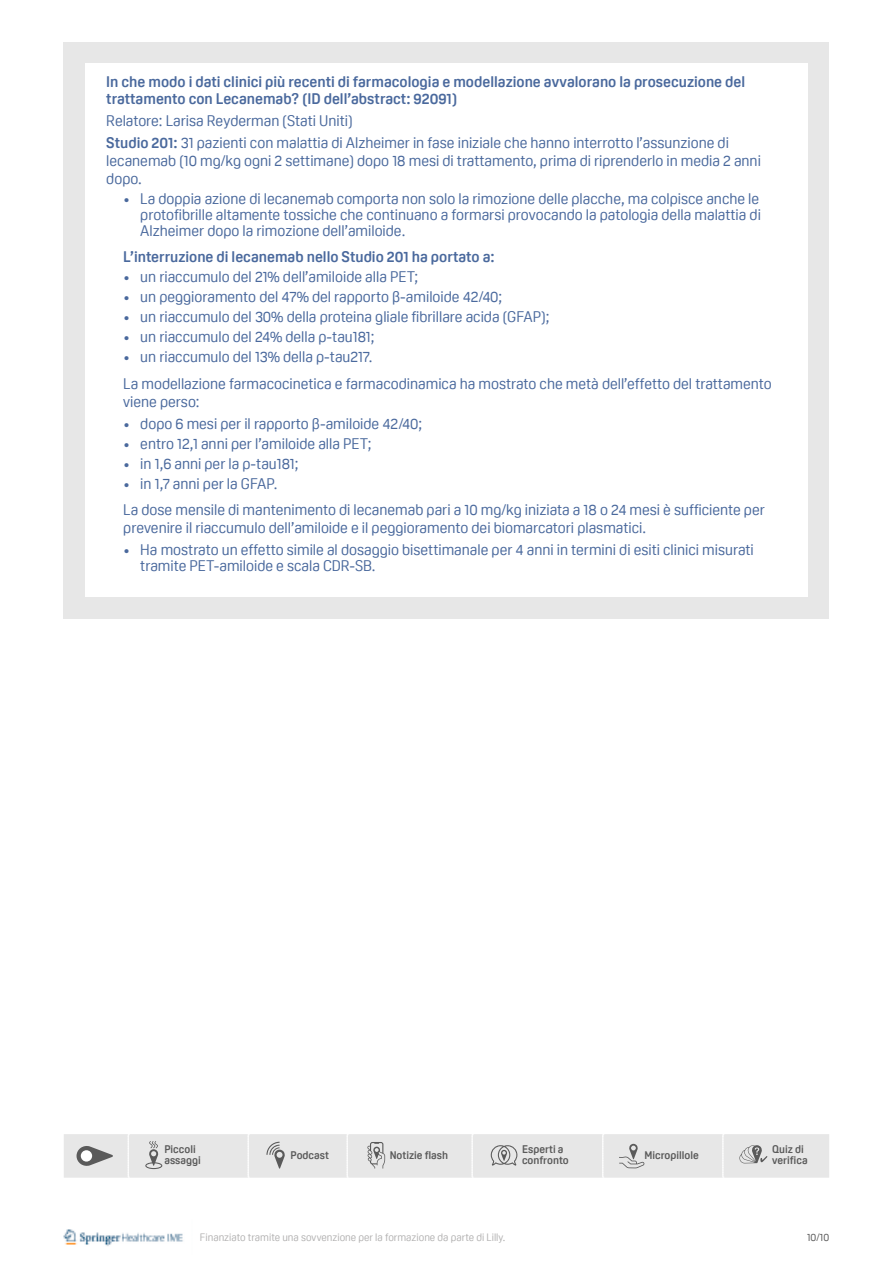
<style>
.page{position:relative;width:893px;height:1263px;background:#fff}
.page>*{position:absolute;margin:0;border:0;box-sizing:border-box;transform-origin:0 0}
.t1{font:15px/15.8px "Oscine";color:#4a699d}
.t2{font:700 15px/16.5px "Oscine";color:#4a699d}
.t3{font:700 10.8px/10.8px "Oscine";color:#5a5a5a}
.t4{font:10.5px "Oscine";color:#b3b2b2}
.t5{font:10.5px "Oscine";color:#5a5a5a}
.s1{font-weight:700}
</style>
<div class="page">
<img style="left:63px;top:1229px;width:120px;height:17px">
<div style="left:64px;top:43px;width:765px;height:576px;background:#e7e7e7"></div>
<div style="left:85px;top:64px;width:723px;height:533px;background:#fff"></div>
<svg style="left:64px;top:1134px;width:765px;height:44px;background:#e2e2e2"></svg>
<p class="t2" style="left:106px;top:74px;width:640px">In che modo i dati clinici più recenti di farmacologia e modellazione avvalorano la prosecuzione del trattamento con Lecanemab? (ID dell’abstract: 92091)</p>
<p class="t1" style="left:106px;top:110px;width:624px;line-height:22.2px">Relatore: Larisa Reyderman (Stati Uniti)<br><span class="s1">Studio 201:</span> 31 pazienti con malattia di Alzheimer in fase iniziale che hanno interrotto l’assunzione di</p>
<p class="t1" style="left:106px;top:152px;width:656px;line-height:18px">lecanemab (10 mg/kg ogni 2 settimane) dopo 18 mesi di trattamento, prima di riprenderlo in media 2 anni dopo.</p>
<p class="t1" style="left:140px;top:191px;width:622px;text-align:justify;text-indent:-17px">• La doppia azione di lecanemab comporta non solo la rimozione delle placche, ma colpisce anche le protofibrille altamente tossiche che continuano a formarsi provocando la patologia della malattia di Alzheimer dopo la rimozione dell’amiloide.</p>
<p class="t2" style="left:123px;top:249px;width:373px">L’interruzione di lecanemab nello Studio 201 ha portato a:</p>
<p class="t1" style="left:123px;top:269px;width:296px">• un riaccumulo del 21% dell’amiloide alla PET;</p>
<p class="t1" style="left:123px;top:289px;width:380px">• un peggioramento del 47% del rapporto β-amiloide 42/40;</p>
<p class="t1" style="left:123px;top:309px;width:428px">• un riaccumulo del 30% della proteina gliale fibrillare acida (GFAP);</p>
<p class="t1" style="left:123px;top:329px;width:253px">• un riaccumulo del 24% della p-tau181;</p>
<p class="t1" style="left:123px;top:344px;width:650px;line-height:26.5px">• un riaccumulo del 13% della p-tau217.<br>La modellazione farmacocinetica e farmacodinamica ha mostrato che metà dell’effetto del trattamento</p>
<p class="t1" style="left:123px;top:394px;width:78px">viene perso:</p>
<p class="t1" style="left:123px;top:416px;width:300px">• dopo 6 mesi per il rapporto β-amiloide 42/40;</p>
<p class="t1" style="left:123px;top:436px;width:250px">• entro 12,1 anni per l’amiloide alla PET;</p>
<p class="t1" style="left:123px;top:456px;width:177px">• in 1,6 anni per la p-tau181;</p>
<p class="t1" style="left:123px;top:470px;width:643px;line-height:26.5px">• in 1,7 anni per la GFAP.<br>La dose mensile di mantenimento di lecanemab pari a 10 mg/kg iniziata a 18 o 24 mesi è sufficiente per</p>
<p class="t1" style="left:123px;top:520px;width:524px">prevenire il riaccumulo dell’amiloide e il peggioramento dei biomarcatori plasmatici.</p>
<p class="t1" style="left:140px;top:542px;width:615px;text-indent:-17px">• Ha mostrato un effetto simile al dosaggio bisettimanale per 4 anni in termini di esiti clinici misurati tramite PET-amiloide e scala CDR-SB.</p>
<p class="t3" style="left:164px;top:1144px;width:38px">Piccoli assaggi</p>
<p class="t3" style="left:290px;top:1149px;width:40px">Podcast</p>
<p class="t3" style="left:390px;top:1149px;width:60px">Notizie flash</p>
<p class="t3" style="left:522px;top:1144px;width:48px">Esperti a confronto</p>
<p class="t3" style="left:644px;top:1149px;width:56px">Micropillole</p>
<p class="t3" style="left:772px;top:1144px;width:37px">Quiz di verifica</p>
<p class="t4" style="left:200px;top:1231px;width:307px">Finanziato tramite una sovvenzione per la formazione da parte di Lilly.</p>
<p class="t5" style="left:807px;top:1231px;width:24px">10/10</p>
</div>
